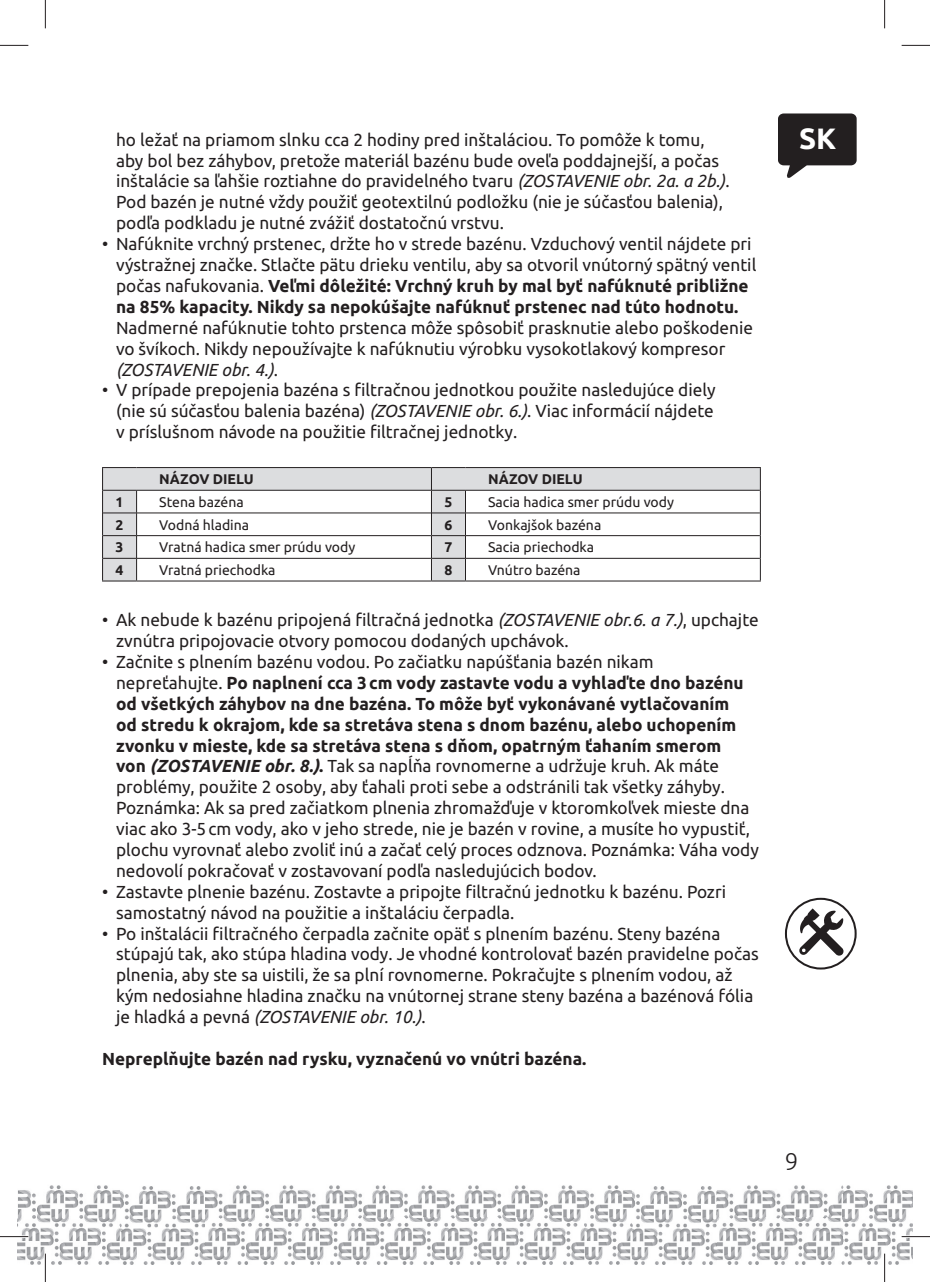
<style>
.page{position:relative;width:930px;height:1282px;background:#fff}
.page>*{position:absolute;margin:0;border:0;box-sizing:border-box;transform-origin:0 0}
.t1{font:700 29.4px "Ubuntu";color:#fff}
.t2{font:300 24px "Ubuntu";color:#231f20}
.t3{font:17.4px/20.8px "Ubuntu";color:#231f20}
.t4{font:700 17.4px "Ubuntu";color:#231f20}
.t5{font:14px "Ubuntu";color:#231f20}
.t6{font:700 14px "Ubuntu";color:#231f20}
.s1{font-style:italic}
.s2{font-weight:700}
.s3{font-weight:700;font-style:italic}
</style>
<div class="page">
<img style="left:205px;top:1185px;width:379px;height:32px">
<img style="left:584px;top:1185px;width:48px;height:79px">
<img style="left:205px;top:1217px;width:379px;height:47px">
<img style="left:650px;top:1264px;width:67px;height:1px">
<img style="left:17px;top:1185px;width:188px;height:79px">
<img style="left:632px;top:1185px;width:281px;height:79px">
<svg style="left:103px;top:468px;width:657px;height:112px"></svg>
<hr style="left:432px;top:490px;width:33px;height:1px;background:#231f20">
<hr style="left:465px;top:490px;width:295px;height:1px;background:#231f20">
<hr style="left:103px;top:512px;width:34px;height:1px;background:#231f20">
<hr style="left:137px;top:512px;width:294px;height:1px;background:#231f20">
<hr style="left:432px;top:512px;width:33px;height:1px;background:#231f20">
<hr style="left:465px;top:512px;width:295px;height:1px;background:#231f20">
<hr style="left:103px;top:535px;width:34px;height:1px;background:#231f20">
<hr style="left:137px;top:535px;width:294px;height:1px;background:#231f20">
<hr style="left:432px;top:535px;width:33px;height:1px;background:#231f20">
<hr style="left:465px;top:535px;width:295px;height:1px;background:#231f20">
<hr style="left:103px;top:558px;width:34px;height:1px;background:#231f20">
<hr style="left:137px;top:558px;width:294px;height:1px;background:#231f20">
<svg style="left:136px;top:491px;width:1px;height:89px"></svg>
<hr style="left:432px;top:558px;width:33px;height:1px;background:#231f20">
<hr style="left:465px;top:558px;width:295px;height:1px;background:#231f20">
<svg style="left:465px;top:490px;width:1px;height:90px"></svg>
<hr style="left:103px;top:490px;width:34px;height:1px;background:#231f20">
<hr style="left:137px;top:490px;width:294px;height:1px;background:#231f20">
<hr style="left:102px;top:467px;width:35px;height:1px;background:#231f20">
<hr style="left:137px;top:467px;width:294px;height:1px;background:#231f20">
<svg style="left:102px;top:468px;width:1px;height:112px"></svg>
<svg style="left:431px;top:468px;width:1px;height:112px"></svg>
<hr style="left:102px;top:580px;width:35px;height:1px;background:#231f20">
<hr style="left:137px;top:580px;width:294px;height:1px;background:#231f20">
<hr style="left:431px;top:467px;width:34px;height:1px;background:#231f20">
<hr style="left:465px;top:467px;width:296px;height:1px;background:#231f20">
<svg style="left:760px;top:468px;width:1px;height:112px"></svg>
<hr style="left:431px;top:580px;width:34px;height:1px;background:#231f20">
<hr style="left:465px;top:580px;width:296px;height:1px;background:#231f20">
<svg style="left:778px;top:113px;width:79px;height:65px"></svg>
<svg style="left:798px;top:908px;width:46px;height:48px"></svg>
<div style="left:785px;top:897px;width:71px;height:72px;border:2px solid #231f20;border-radius:50%"></div>
<svg style="left:0;top:45px;width:28px;height:1px"></svg>
<svg style="left:45px;top:0;width:1px;height:28px"></svg>
<svg style="left:901px;top:45px;width:29px;height:1px"></svg>
<svg style="left:884px;top:0;width:1px;height:28px"></svg>
<hr style="left:0;top:1235px;width:28px;height:2px;background:#fff">
<svg style="left:0;top:1236px;width:28px;height:1px"></svg>
<hr style="left:44px;top:1253px;width:3px;height:28px;background:#fff">
<svg style="left:45px;top:1253px;width:1px;height:28px"></svg>
<hr style="left:901px;top:1235px;width:29px;height:2px;background:#fff">
<svg style="left:901px;top:1236px;width:29px;height:1px"></svg>
<hr style="left:883px;top:1253px;width:3px;height:28px;background:#fff">
<svg style="left:884px;top:1253px;width:1px;height:28px"></svg>
<p class="t3" style="left:116px;top:128px;width:615px">ho ležať na priamom slnku cca 2 hodiny pred inštaláciou. To pomôže k tomu, aby bol bez záhybov, pretože materiál bazénu bude oveľa poddajnejší, a počas inštalácie sa ľahšie roztiahne do pravidelného tvaru <span class="s1">(ZOSTAVENIE obr. 2a. a 2b.)</span>.<br>Pod bazén je nutné vždy použiť geotextilnú podložku (nie je súčasťou balenia), podľa podkladu je nutné zvážiť dostatočnú vrstvu.</p>
<p class="t3" style="left:116px;top:233px;width:642px;text-indent:-14px">• Nafúknite vrchný prstenec, držte ho v strede bazénu. Vzduchový ventil nájdete pri výstražnej značke. Stlačte pätu drieku ventilu, aby sa otvoril vnútorný spätný ventil počas nafukovania. <span class="s2">Veľmi dôležité: Vrchný kruh by mal byť nafúknuté približne na 85% kapacity. Nikdy sa nepokúšajte nafúknuť prstenec nad túto hodnotu.</span></p>
<p class="t3" style="left:116px;top:316px;width:638px">Nadmerné nafúknutie tohto prstenca môže spôsobiť prasknutie alebo poškodenie vo švíkoch. Nikdy nepoužívajte k nafúknutiu výrobku vysokotlakový kompresor <span class="s1">(ZOSTAVENIE obr. 4.)</span>.</p>
<p class="t3" style="left:116px;top:379px;width:601px;text-align:justify;text-indent:-14px">• V prípade prepojenia bazéna s ltračnou jednotkou použite nasledujúce diely (nie sú súčasťou balenia bazéna) <span class="s1">(ZOSTAVENIE obr. 6.)</span>. Viac informácií nájdete v príslušnom návode na použitie ltračnej jednotky.</p>
<p class="t6" style="left:159px;top:471px;width:96px">NÁZOV DIELU</p>
<p class="t6" style="left:488px;top:471px;width:96px">NÁZOV DIELU</p>
<p class="t6" style="left:116px;top:493px;width:9px">1</p>
<p class="t5" style="left:159px;top:493px;width:86px">Stena bazéna</p>
<p class="t6" style="left:444px;top:493px;width:9px">5</p>
<p class="t5" style="left:488px;top:493px;width:187px">Sacia hadica smer prúdu vody</p>
<p class="t6" style="left:116px;top:516px;width:9px">2</p>
<p class="t5" style="left:159px;top:516px;width:91px">Vodná hladina</p>
<p class="t6" style="left:444px;top:516px;width:9px">6</p>
<p class="t5" style="left:488px;top:516px;width:115px">Vonkajšok bazéna</p>
<p class="t6" style="left:116px;top:539px;width:9px">3</p>
<p class="t5" style="left:159px;top:539px;width:198px">Vratná hadica smer prúdu vody</p>
<p class="t6" style="left:444px;top:539px;width:9px">7</p>
<p class="t5" style="left:488px;top:539px;width:107px">Sacia priechodka</p>
<p class="t6" style="left:116px;top:561px;width:9px">4</p>
<p class="t5" style="left:159px;top:561px;width:118px">Vratná priechodka</p>
<p class="t6" style="left:444px;top:561px;width:9px">8</p>
<p class="t5" style="left:488px;top:561px;width:94px">Vnútro bazéna</p>
<p class="t3" style="left:116px;top:609px;width:644px;text-indent:-14px">• Ak nebude k bazénu pripojená ltračná jednotka <span class="s1">(ZOSTAVENIE obr.6. a 7.)</span>, upchajte zvnútra pripojovacie otvory pomocou dodaných upchávok.</p>
<p class="t3" style="left:116px;top:650px;width:644px;text-indent:-14px">• Začnite s plnením bazénu vodou. Po začiatku napúšťania bazén nikam nepreťahujte. <span class="s2">Po naplnení cca 3 cm vody zastavte vodu a vyhlaďte dno bazénu od všetkých záhybov na dne bazéna. To môže byť vykonávané vytlačovaním<br>od stredu k okrajom, kde sa stretáva stena s dnom bazénu, alebo uchopením zvonku v mieste, kde sa stretáva stena s dňom, opatrným ťahaním smerom<br>von</span> <span class="s3">(ZOSTAVENIE obr. 8.)</span><span class="s2">.</span> Tak sa napĺňa rovnomerne a udržuje kruh. Ak máte problémy, použite 2 osoby, aby ťahali proti sebe a odstránili tak všetky záhyby.<br>Poznámka: Ak sa pred začiatkom plnenia zhromažďuje v ktoromkoľvek mieste dna viac ako 3-5 cm vody, ako v jeho strede, nie je bazén v rovine, a musíte ho vypustiť, plochu vyrovnať alebo zvoliť inú a začať celý proces odznova. Poznámka: Váha vody nedovolí pokračovať v zostavovaní podľa nasledujúcich bodov.</p>
<p class="t3" style="left:116px;top:880px;width:611px;text-indent:-14px">• Zastavte plnenie bazénu. Zostavte a pripojte ltračnú jednotku k bazénu. Pozri samostatný návod na použitie a inštaláciu čerpadla.</p>
<p class="t3" style="left:116px;top:922px;width:644px;text-indent:-14px">• Po inštalácii ltračného čerpadla začnite opäť s plnením bazénu. Steny bazéna stúpajú tak, ako stúpa hladina vody. Je vhodné kontrolovať bazén pravidelne počas plnenia, aby ste sa uistili, že sa plní rovnomerne. Pokračujte s plnením vodou, až kým nedosiahne hladina značku na vnútornej strane steny bazéna a bazénová fólia je hladká a pevná <span class="s1">(ZOSTAVENIE obr. 10.)</span>.</p>
<p class="t4" style="left:102px;top:1048px;width:486px">Nepreplňujte bazén nad rysku, vyznačenú vo vnútri bazéna.</p>
<h1 class="t1" style="left:799px;top:120px;width:39px">SK</h1>
<h2 class="t2" style="left:785px;top:1146px;width:15px">9</h2>
</div>
